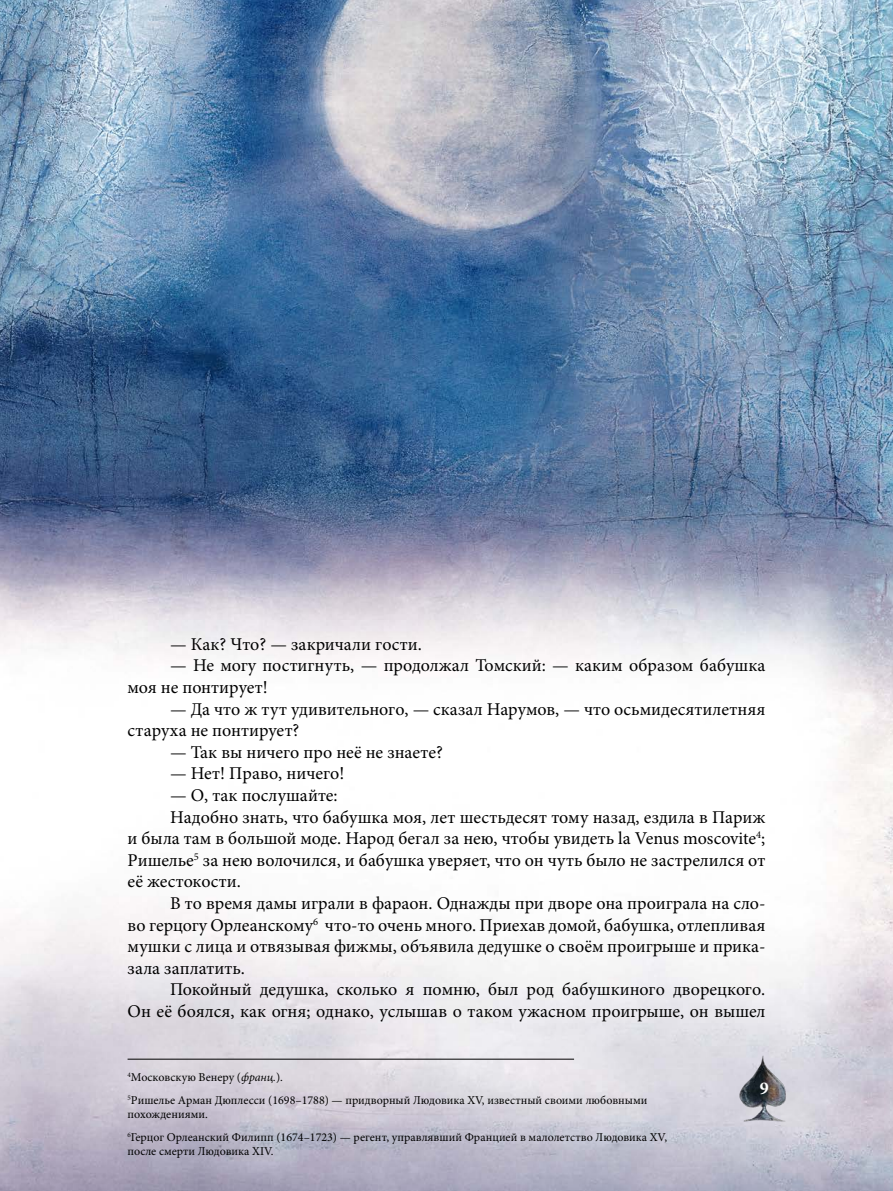
<style>
.page{position:relative;width:893px;height:1191px;background:#fff}
.page>*{position:absolute;margin:0;border:0;box-sizing:border-box;transform-origin:0 0}
.Text{font:18px/21.6px "Minion Pro";color:#000}
.t1{font:700 18px "Minion Pro";color:#fff}
.Snoska_copy{font:12px/14.4px "Minion Pro";color:#000}
.Snoska{font:12px "Minion Pro";color:#000}
.s1{font-style:italic}
</style>
<div class="page">
<img style="left:0;top:0;width:893px;height:1191px">
<img style="left:738px;top:1055px;width:51px;height:70px">
<hr style="left:128px;top:1059px;width:446px;height:1px;background:#000">
<p class="Text" style="left:170px;top:633px;width:253px">— Как? Что? — закричали гости.</p>
<p class="Text" style="left:128px;top:655px;width:639px;text-indent:43px">— Не могу постигнуть, — продолжал Томский: — каким образом бабушка моя не понтирует!</p>
<p class="Text" style="left:128px;top:698px;width:639px;text-indent:43px">— Да что ж тут удивительного, — сказал Нарумов, — что осьмидесятилетняя старуха не понтирует?</p>
<p class="Text" style="left:170px;top:741px;width:274px">— Так вы ничего про неё не знаете?</p>
<p class="Text" style="left:170px;top:763px;width:176px">— Нет! Право, ничего!</p>
<p class="Text" style="left:170px;top:784px;width:169px">— О, так послушайте:</p>
<p class="Text" style="left:128px;top:806px;width:639px;text-align:justify;text-indent:43px">Надобно знать, что бабушка моя, лет шестьдесят тому назад, ездила в Париж и была там в большой моде. Народ бегал за нею, чтобы увидеть la Venus moscovite<sup>4</sup>; Ришелье<sup>5</sup> за нею волочился, и бабушка уверяет, что он чуть было не застрелился от её жестокости.</p>
<p class="Text" style="left:128px;top:892px;width:639px;text-align:justify;text-indent:43px">В то время дамы играли в фараон. Однажды при дворе она проиграла на сло&shy;во герцогу Орлеанскому<sup>6</sup> что-то очень много. Приехав домой, бабушка, отлепливая мушки с лица и отвязывая фижмы, объявила дедушке о своём проигрыше и прика&shy;зала заплатить.</p>
<p class="Text" style="left:128px;top:979px;width:639px;text-align:right">Покойный дедушка, сколько я помню, был род бабушкиного дворецкого.<br>Он её боялся, как огня; однако, услышав о таком ужасном проигрыше, он вышел</p>
<p class="Snoska" style="left:128px;top:1068px;width:157px"><sup>4</sup>Московскую Венеру (<span class="s1">франц.</span>).</p>
<p class="Snoska_copy" style="left:128px;top:1092px;width:521px"><sup>5</sup>Ришелье Арман Дюплесси (1698–1788) — придворный Людовика XV, известный своими любовными похождениями.</p>
<p class="Snoska_copy" style="left:128px;top:1129px;width:541px"><sup>6</sup>Герцог Орлеанский Филипп (1674–1723) — регент, управлявший Францией в малолетство Людовика XV, после смерти Людовика XIV.</p>
<p class="t1" style="left:760px;top:1075px;width:10px">9</p>
</div>
